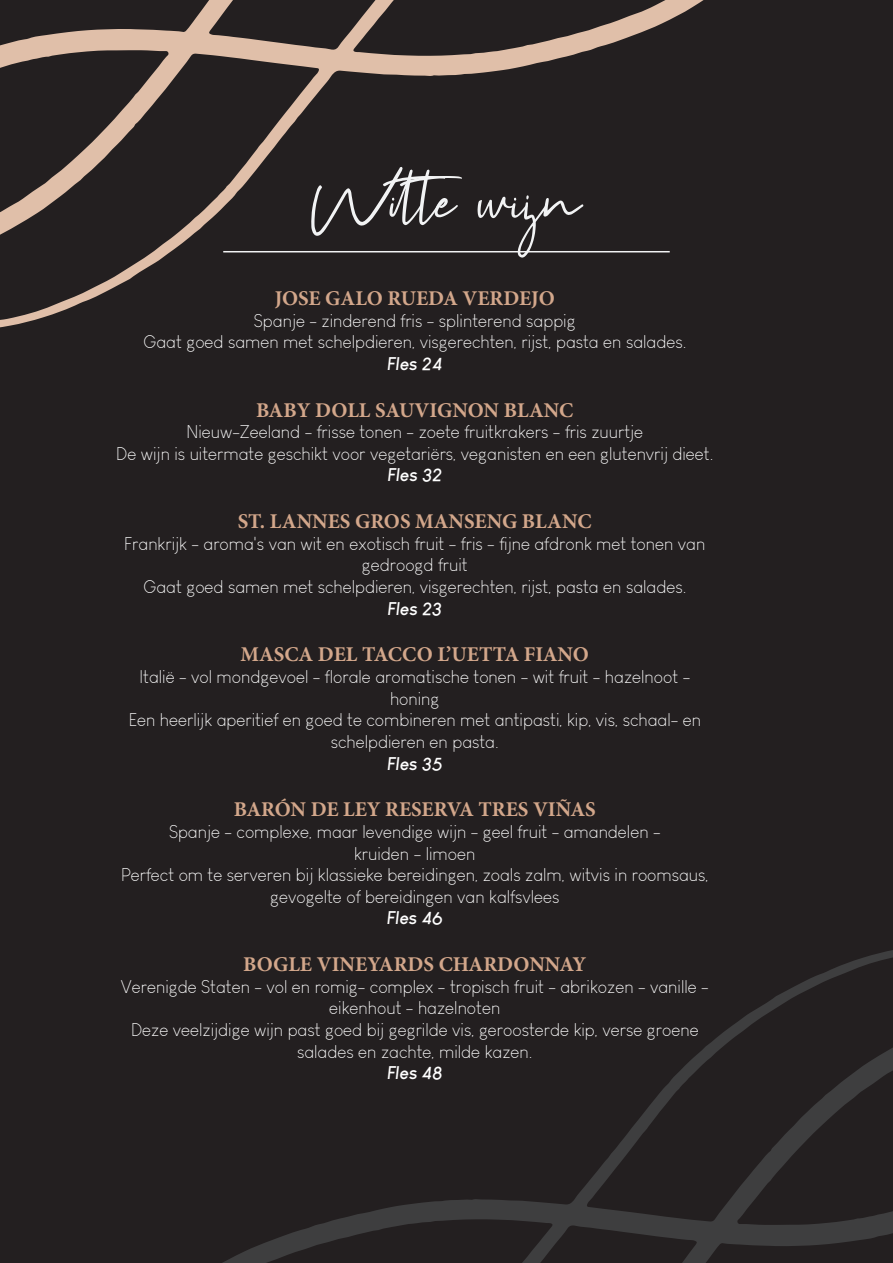
<style>
.page{position:relative;width:893px;height:1263px;background:#231f20}
.page>*{position:absolute;margin:0;border:0;box-sizing:border-box;transform-origin:0 0}
.t1{font:90px "Brown Pen";color:#f2f3f4}
.t2{font:700 21px "Minion Pro";color:#d3a78b}
.t3{font:300 18px/21.6px "Louis George Cafe";color:#fff;text-align:center}
.t4{font:italic 700 18px "Louis George Cafe";color:#fff}
</style>
<div class="page">
<svg style="left:222px;top:950px;width:671px;height:313px"></svg>
<svg style="left:0;top:0;width:704px;height:328px"></svg>
<hr style="left:223px;top:251px;width:447px;height:1px;background:#f2f3f4">
<p class="t1" style="left:312px;top:159px;width:271px">Witte wijn</p>
<p class="t2" style="left:275px;top:284px;width:282px">JOSE GALO RUEDA VERDEJO</p>
<p class="t3" style="left:254px;top:310px;width:323px">Spanje - zinderend fris - splinterend sappig</p>
<p class="t3" style="left:143px;top:331px;width:545px">Gaat goed samen met schelpdieren, visgerechten, rijst, pasta en salades.</p>
<p class="t4" style="left:387px;top:352px;width:56px">Fles 24</p>
<p class="t2" style="left:256px;top:395px;width:319px">BABY DOLL SAUVIGNON BLANC</p>
<p class="t3" style="left:186px;top:421px;width:458px">Nieuw-Zeeland - frisse tonen - zoete fruitkrakers - fris zuurtje</p>
<p class="t3" style="left:116px;top:443px;width:599px">De wijn is uitermate geschikt voor vegetariërs, veganisten en een glutenvrij dieet.</p>
<p class="t4" style="left:387px;top:464px;width:56px">Fles 32</p>
<p class="t2" style="left:238px;top:507px;width:355px">ST. LANNES GROS MANSENG BLANC</p>
<p class="t3" style="left:124px;top:533px;width:583px">Frankrijk - aroma's van wit en exotisch fruit - fris - fijne afdronk met tonen van gedroogd fruit</p>
<p class="t3" style="left:143px;top:576px;width:545px">Gaat goed samen met schelpdieren, visgerechten, rijst, pasta en salades.</p>
<p class="t4" style="left:387px;top:597px;width:56px">Fles 23</p>
<p class="t2" style="left:241px;top:640px;width:350px">MASCA DEL TACCO L’UETTA FIANO</p>
<p class="t3" style="left:139px;top:666px;width:552px">Italië - vol mondgevoel - florale aromatische tonen - wit fruit - hazelnoot - honing</p>
<p class="t3" style="left:129px;top:709px;width:574px">Een heerlijk aperitief en goed te combineren met antipasti, kip, vis, schaal- en schelpdieren en pasta.</p>
<p class="t4" style="left:387px;top:752px;width:57px">Fles 35</p>
<p class="t2" style="left:234px;top:795px;width:363px">BARÓN DE LEY RESERVA TRES VIÑAS</p>
<p class="t3" style="left:169px;top:821px;width:493px">Spanje - complexe, maar levendige wijn - geel fruit - amandelen -</p>
<p class="t3" style="left:354px;top:842px;width:123px">kruiden - limoen</p>
<p class="t3" style="left:121px;top:864px;width:589px">Perfect om te serveren bij klassieke bereidingen, zoals zalm, witvis in roomsaus, gevogelte of bereidingen van kalfsvlees</p>
<p class="t4" style="left:387px;top:906px;width:57px">Fles 46</p>
<p class="t2" style="left:243px;top:950px;width:345px">BOGLE VINEYARDS CHARDONNAY</p>
<p class="t3" style="left:121px;top:976px;width:589px">Verenigde Staten - vol en romig- complex - tropisch fruit - abrikozen - vanille - eikenhout - hazelnoten</p>
<p class="t3" style="left:131px;top:1019px;width:569px">Deze veelzijdige wijn past goed bij gegrilde vis, geroosterde kip, verse groene salades en zachte, milde kazen.</p>
<p class="t4" style="left:387px;top:1061px;width:57px">Fles 48</p>
</div>
